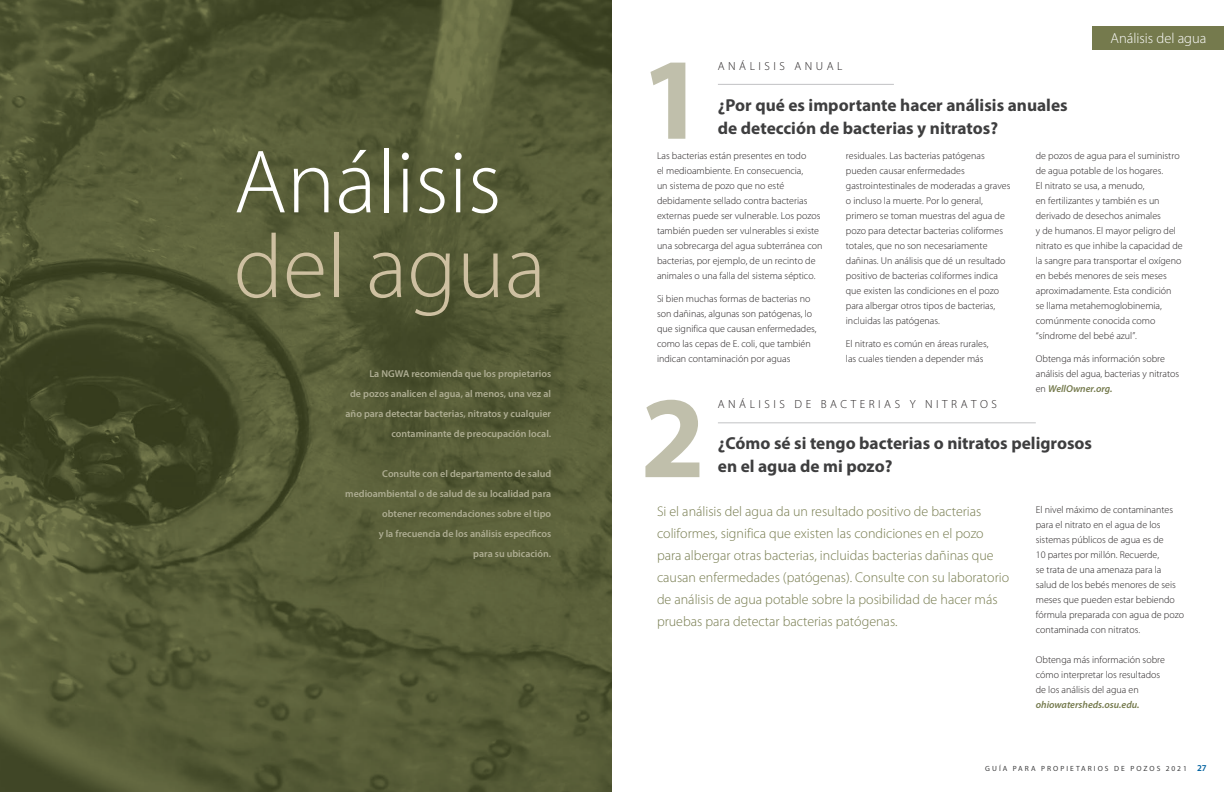
<style>
.page{position:relative;width:1224px;height:792px;background:#fff}
.page>*{position:absolute;margin:0;border:0;box-sizing:border-box;transform-origin:0 0}
.t1{font:700 117.1px "Myriad Pro";color:#c0bfab}
.t2{font:300 90.7px/84.8px "Myriad Pro";color:#fff}
.t3{font:700 17.3px/23px "Myriad Pro";color:#3e3e3f}
.t4{font:300 14.5px "Myriad Pro";color:#fff}
.t5{font:300 14px/22px "Myriad Pro";color:#757a4d}
.t6{font:300 11.7px "Myriad Pro";letter-spacing:.3em;color:#231f20}
.t7{font:300 10px/15px "Myriad Pro";color:#231f20}
.t8{font:600 10px/20px "Myriad Pro";color:#aead92;text-align:right}
.t9{font:7.5px "Myriad Pro";letter-spacing:.27em;color:#3e3e3f}
.s1{color:#cec0a1}
.s2{font-weight:600;font-style:italic;color:#757a4d}
.s3{font-weight:600;font-size:9px;color:#01619f}
</style>
<div class="page">
<img style="left:0;top:0;width:612px;height:792px">
<hr style="left:718px;top:84px;width:176px;height:1px;background:#c1c2c4">
<hr style="left:718px;top:423px;width:318px;height:1px;background:#c1c2c4">
<div style="left:1093px;top:27px;width:131px;height:23px;background:#757a4d"></div>
<p class="t2" style="left:234px;top:139px;width:314px">Análisis <span class="s1">del agua</span></p>
<p class="t8" style="left:346px;top:364px;width:207px">La NGWA recomienda que los propietarios<br>de pozos analicen el agua, al menos, una vez al año para detectar bacterias, nitratos y cualquier contaminante de preocupación local.</p>
<p class="t8" style="left:345px;top:464px;width:207px">Consulte con el departamento de salud medioambiental o de salud de su localidad para obtener recomendaciones sobre el tipo<br>y la frecuencia de los análisis específicos<br>para su ubicación.</p>
<p class="t1" style="left:641px;top:23px;width:67px">1</p>
<p class="t6" style="left:718px;top:59px;width:126px">ANÁLISIS ANUAL</p>
<p class="t3" style="left:718px;top:93px;width:351px">¿Por qué es importante hacer análisis anuales de detección de bacterias y nitratos?</p>
<p class="t4" style="left:1111px;top:29px;width:97px">Análisis del agua</p>
<p class="t7" style="left:657px;top:148px;width:167px">Las bacterias están presentes en todo<br>el medioambiente. En consecuencia,<br>un sistema de pozo que no esté debidamente sellado contra bacterias externas puede ser vulnerable. Los pozos también pueden ser vulnerables si existe una sobrecarga del agua subterránea con bacterias, por ejemplo, de un recinto de animales o una falla del sistema séptico.</p>
<p class="t7" style="left:657px;top:291px;width:161px">Si bien muchas formas de bacterias no son dañinas, algunas son patógenas, lo que significa que causan enfermedades, como las cepas de E. coli, que también indican contaminación por aguas</p>
<p class="t7" style="left:846px;top:148px;width:166px">residuales. Las bacterias patógenas pueden causar enfermedades gastrointestinales de moderadas a graves o incluso la muerte. Por lo general, primero se toman muestras del agua de pozo para detectar bacterias coliformes totales, que no son necesariamente dañinas. Un análisis que dé un resultado positivo de bacterias coliformes indica que existen las condiciones en el pozo para albergar otros tipos de bacterias, incluidas las patógenas.</p>
<p class="t7" style="left:846px;top:336px;width:144px">El nitrato es común en áreas rurales, las cuales tienden a depender más</p>
<p class="t7" style="left:1036px;top:148px;width:148px">de pozos de agua para el suministro de agua potable de los hogares.<br>El nitrato se usa, a menudo,<br>en fertilizantes y también es un derivado de desechos animales<br>y de humanos. El mayor peligro del nitrato es que inhibe la capacidad de la sangre para transportar el oxígeno en bebés menores de seis meses aproximadamente. Esta condición<br>se llama metahemoglobinemia, comúnmente conocida como “síndrome del bebé azul”.</p>
<p class="t7" style="left:1036px;top:351px;width:145px">Obtenga más información sobre análisis del agua, bacterias y nitratos en <span class="s2">WellOwner.org.</span></p>
<p class="t1" style="left:641px;top:361px;width:67px">2</p>
<p class="t6" style="left:718px;top:397px;width:281px">ANÁLISIS DE BACTERIAS Y NITRATOS</p>
<p class="t3" style="left:718px;top:431px;width:376px">¿Cómo sé si tengo bacterias o nitratos peligrosos en el agua de mi pozo?</p>
<p class="t5" style="left:657px;top:500px;width:354px">Si el análisis del agua da un resultado positivo de bacterias coliformes, significa que existen las condiciones en el pozo para albergar otras bacterias, incluidas bacterias dañinas que causan enfermedades (patógenas). Consulte con su laboratorio de análisis de agua potable sobre la posibilidad de hacer más pruebas para detectar bacterias patógenas.</p>
<p class="t7" style="left:1036px;top:502px;width:150px">El nivel máximo de contaminantes para el nitrato en el agua de los sistemas públicos de agua es de<br>10 partes por millón. Recuerde,<br>se trata de una amenaza para la salud de los bebés menores de seis meses que pueden estar bebiendo fórmula preparada con agua de pozo contaminada con nitratos.</p>
<p class="t7" style="left:1036px;top:652px;width:131px">Obtenga más información sobre cómo interpretar los resultados de los análisis del agua en <span class="s2">ohiowatersheds.osu.edu.</span></p>
<p class="t9" style="left:985px;top:764px;width:223px">GUÍA PARA PROPIETARIOS DE POZOS 2021 <span class="s3">27</span></p>
</div>
